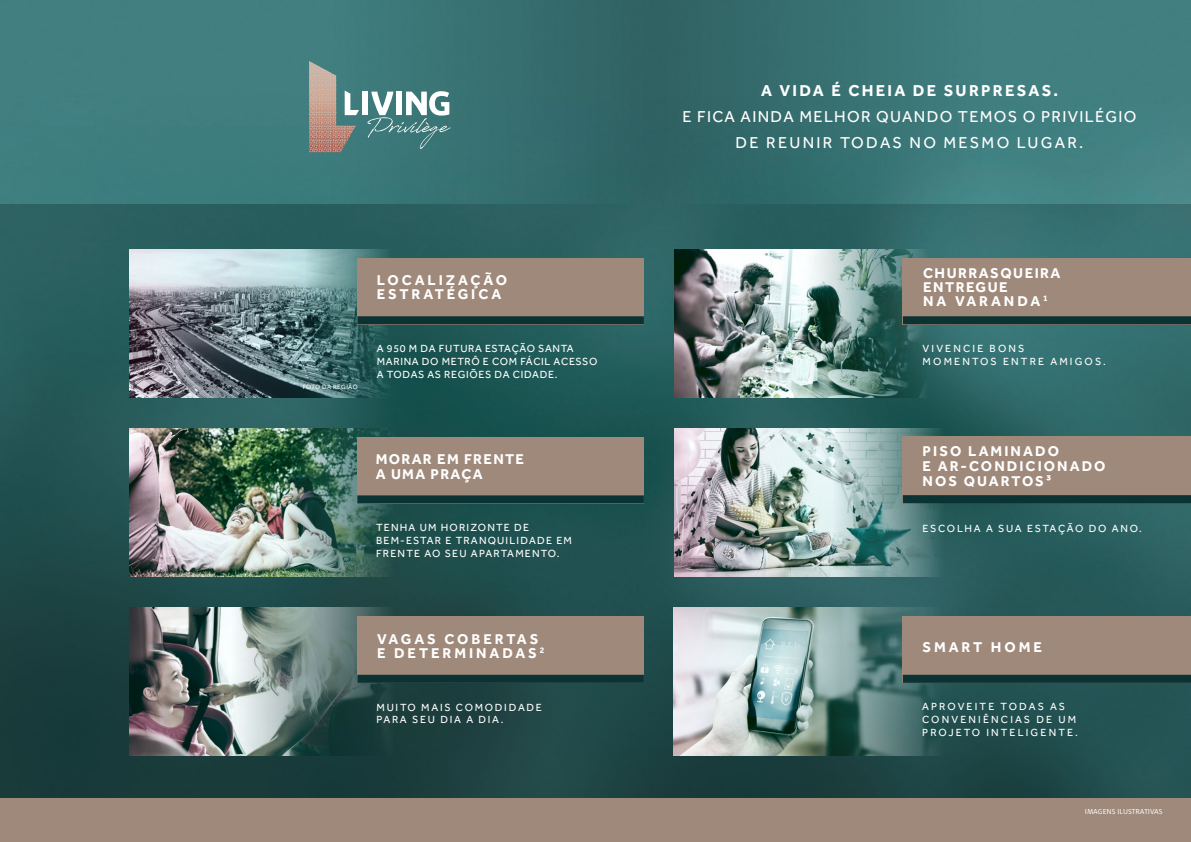
<style>
.page{position:relative;width:1191px;height:842px;background:#fff}
.page>*{position:absolute;margin:0;border:0;box-sizing:border-box;transform-origin:0 0}
.t1{font:16.3px/26px "Effra";letter-spacing:.08em;color:#fff;text-align:center}
.t2{font:700 16.3px "Effra";letter-spacing:.14em;color:#fff}
.t3{font:700 14.7px/14.3px "Effra";letter-spacing:.2em;color:#fff}
.t4{font:700 14.7px/14.7px "Effra";letter-spacing:.14em;color:#fff}
.t5{font:700 14.7px/14.3px "Effra";letter-spacing:.1em;color:#fff}
.t6{font:700 14.7px/14.3px "Effra";letter-spacing:.09em;color:#fff}
.t7{font:10.7px/12.8px "Effra";letter-spacing:.2em;color:#fff}
.t8{font:10.7px/12.8px "Effra";letter-spacing:.06em;color:#fff}
.t9{font:10.7px/12.8px "Effra";letter-spacing:.11em;color:#fff}
.t10{font:10.7px/12.8px "Effra";letter-spacing:.16em;color:#fff}
.t11{font:8px "Milo Offc";color:#fff}
.t12{font:6.4px "Effra";letter-spacing:.06em;color:#fff}
</style>
<div class="page">
<img style="left:0;top:204px;width:1191px;height:594px">
<div style="left:0;top:798px;width:1191px;height:44px;background:#9f897b"></div>
<svg style="left:0;top:0;width:1191px;height:204px;background:#3a7677"></svg>
<svg style="left:309px;top:61px;width:50px;height:91px;background:#919189"></svg>
<div style="left:362px;top:92px;width:6px;height:23px;background:#fff"></div>
<svg style="left:367px;top:91px;width:83px;height:58px"></svg>
<img style="left:129px;top:428px;width:274px;height:149px">
<img style="left:129px;top:607px;width:287px;height:148px">
<img style="left:674px;top:607px;width:314px;height:148px">
<img style="left:674px;top:250px;width:266px;height:148px">
<svg style="left:129px;top:250px;width:266px;height:148px;background:#71878c"></svg>
<img style="left:674px;top:428px;width:279px;height:149px">
<div style="left:357px;top:258px;width:287px;height:66px;background:#9f897b"></div>
<svg style="left:357px;top:316px;width:287px;height:8px;background:#113636"></svg>
<div style="left:903px;top:258px;width:288px;height:66px;background:#9f897b"></div>
<svg style="left:903px;top:316px;width:288px;height:8px;background:#113636"></svg>
<div style="left:903px;top:437px;width:288px;height:66px;background:#9f897b"></div>
<svg style="left:903px;top:495px;width:288px;height:8px;background:#0e3435"></svg>
<div style="left:903px;top:616px;width:288px;height:67px;background:#9f897b"></div>
<svg style="left:903px;top:675px;width:288px;height:8px;background:#0e3435"></svg>
<div style="left:357px;top:437px;width:287px;height:66px;background:#9f897b"></div>
<svg style="left:357px;top:495px;width:287px;height:8px;background:#133737"></svg>
<div style="left:357px;top:616px;width:287px;height:67px;background:#9f897b"></div>
<svg style="left:357px;top:675px;width:287px;height:8px;background:#0e3435"></svg>
<p class="t12" style="left:303px;top:383px;width:56px">FOTO DA REGIÃO</p>
<h2 class="t3" style="left:377px;top:273px;width:132px">LOCALIZAÇÃO<br>ESTRATÉGICA</h2>
<p class="t8" style="left:377px;top:342px;width:222px">A 950 M DA FUTURA ESTAÇÃO SANTA<br>MARINA DO METRÔ E COM FÁCIL ACESSO<br>A TODAS AS REGIÕES DA CIDADE.</p>
<h2 class="t6" style="left:376px;top:452px;width:150px">MORAR EM FRENTE<br>A UMA PRAÇA</h2>
<p class="t9" style="left:376px;top:521px;width:197px">TENHA UM HORIZONTE DE<br>BEM-ESTAR E TRANQUILIDADE EM<br>FRENTE AO SEU APARTAMENTO.</p>
<h2 class="t3" style="left:377px;top:632px;width:169px;line-height:13.9px">VAGAS COBERTAS<br>E DETERMINADAS <sup>2</sup></h2>
<p class="t10" style="left:376px;top:700px;width:167px">MUITO MAIS COMODIDADE<br>PARA SEU DIA A DIA.</p>
<h1 class="t2" style="left:761px;top:81px;width:298px">A VIDA É CHEIA DE SURPRESAS.</h1>
<h1 class="t1" style="left:682px;top:103px;width:455px">E FICA AINDA MELHOR QUANDO TEMOS O PRIVILÉGIO<br>DE REUNIR TODAS NO MESMO LUGAR.</h1>
<h2 class="t5" style="left:923px;top:265px;width:139px">CHURRASQUEIRA<br>ENTREGUE<br>NA VARANDA <sup>1</sup></h2>
<p class="t7" style="left:922px;top:342px;width:185px">VIVENCIE BONS<br>MOMENTOS ENTRE AMIGOS.</p>
<h2 class="t4" style="left:922px;top:444px;width:184px">PISO LAMINADO<br>E AR-CONDICIONADO<br>NOS QUARTOS3</h2>
<p class="t10" style="left:922px;top:522px;width:221px">ESCOLHA A SUA ESTAÇÃO DO ANO.</p>
<h2 class="t3" style="left:922px;top:640px;width:121px">SMART HOME</h2>
<p class="t7" style="left:922px;top:700px;width:157px">APROVEITE TODAS AS<br>CONVENIÊNCIAS DE UM<br>PROJETO INTELIGENTE.</p>
<p class="t11" style="left:1084px;top:807px;width:79px">IMAGENS ILUSTRATIVAS</p>
</div>
